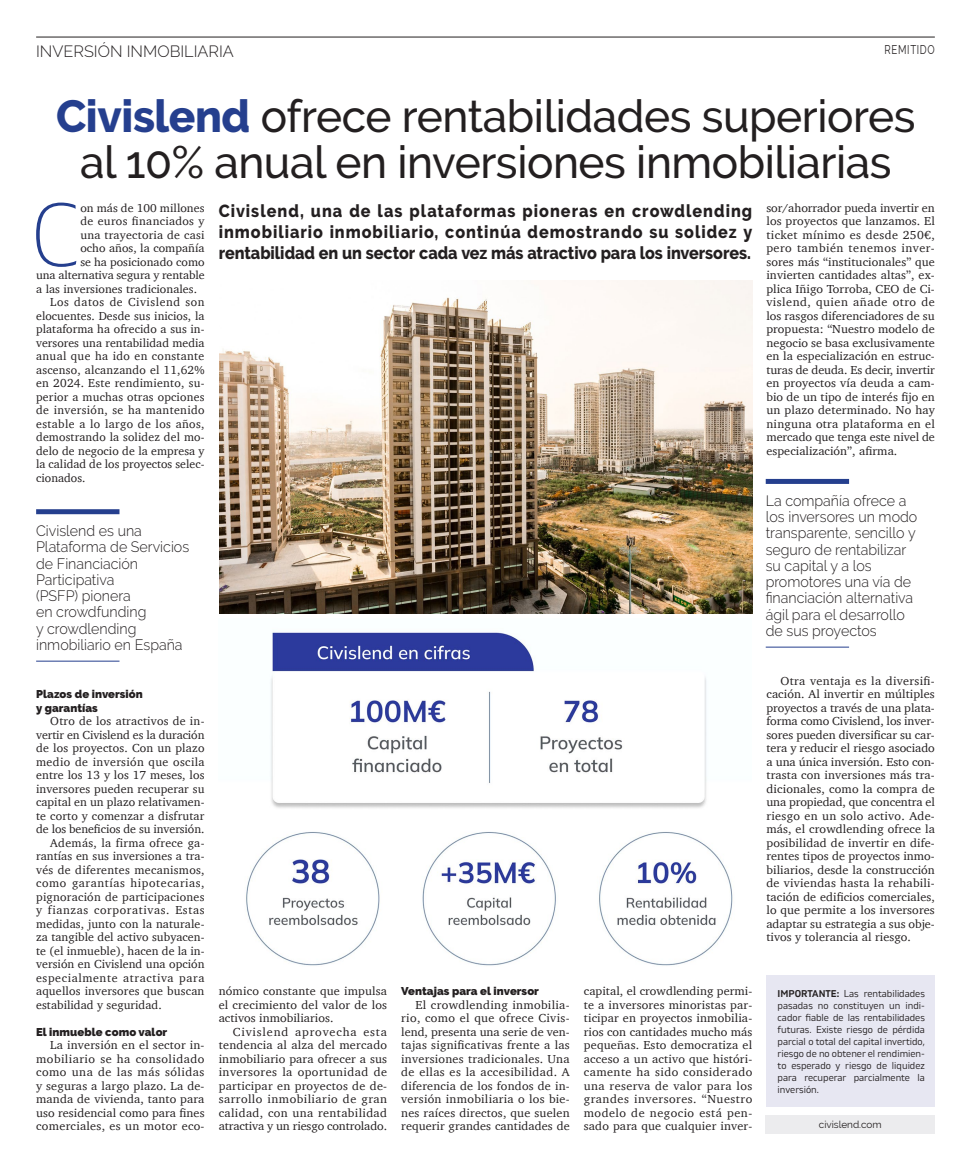
<style>
.page{position:relative;width:971px;height:1170px;background:#fff}
.page>*{position:absolute;margin:0;border:0;box-sizing:border-box;transform-origin:0 0}
.t1{font:200 88.75px "Gilam";color:#253f8e}
.t2{font:500 45px/46.2px "Raleway";letter-spacing:-.01em;color:#231f20;text-align:center}
.t3{font:800 17.5px/21.2px "Raleway";letter-spacing:-.005em;color:#231f20;text-align:justify;scale:.92 1}
.t4{font:300 16.25px "Raleway";color:#231f20}
.t5{font:300 15px/16.2px "Raleway";color:#231f20;scale:.95 1}
.t6{font:12.5px "Raleway";letter-spacing:.07em;color:#231f20;scale:.77 1}
.t7{font:11.88px/13.5px "Charter";letter-spacing:.01em;color:#231f20;text-align:justify}
.t8{font:11.88px "Charter";letter-spacing:.05em;color:#231f20}
.t9{font:11.88px "Charter";letter-spacing:.055em;color:#231f20}
.t10{font:11.88px "Charter";letter-spacing:.03em;color:#231f20}
.t11{font:11.62px "Charter";letter-spacing:.005em;color:#231f20}
.t12{font:11.62px "Charter";letter-spacing:.025em;color:#231f20}
.t13{font:900 11.25px/13.5px "Raleway";letter-spacing:.005em;color:#231f20}
.t14{font:10px/12px "Gilam";color:#231f20;text-align:justify}
.t15{font:10px "Raleway";color:#231f20}
.s1{font-weight:800;color:#253f8e}
.s2{font-weight:600}
</style>
<div class="page">
<div style="left:766px;top:1115px;width:169px;height:18px;background:#ececee"></div>
<div style="left:766px;top:479px;width:83px;height:5px;background:#253f8e"></div>
<hr style="left:766px;top:646px;width:83px;height:1px;background:#253f8e">
<div style="left:36px;top:509px;width:83px;height:5px;background:#253f8e"></div>
<hr style="left:36px;top:660px;width:83px;height:1px;background:#253f8e">
<hr style="left:36px;top:37px;width:899px;height:1px;background:#231f20">
<img style="left:219px;top:281px;width:533px;height:332px">
<img style="left:246px;top:632px;width:487px;height:333px">
<div style="left:766px;top:974px;width:168px;height:132px;background:#e7e7f2"></div>
<h3 class="t4" style="left:36px;top:42px;width:199px">INVERSIÓN INMOBILIARIA</h3>
<p class="t6" style="left:884px;top:42px;width:67px">REMITIDO</p>
<h2 class="t2" style="left:56px;top:93px;width:861px"><span class="s1">Civislend</span> ofrece rentabilidades superiores al 10% anual en inversiones inmobiliarias</h2>
<h1 class="t1" style="left:31px;top:168px;width:51px">C</h1>
<p class="t11" style="left:80px;top:198px;width:126px">on más de 100 millones</p>
<p class="t7" style="left:766px;top:201px;width:170px">sor/ahorrador pueda invertir en los proyectos que lanzamos. El ticket mínimo es desde 250€, pero también tenemos inver&shy;sores más “institucionales” que invierten cantidades altas”, ex&shy;plica Iñigo Torroba, CEO de Ci&shy;vislend, quien añade otro de los rasgos diferenciadores de su propuesta: “Nuestro modelo de negocio se basa exclusivamente en la especialización en estruc&shy;turas de deuda. Es decir, invertir en proyectos vía deuda a cam&shy;bio de un tipo de interés fijo en un plazo determinado. No hay ninguna otra plataforma en el mercado que tenga este nivel de especialización”, afirma.</p>
<h3 class="t3" style="left:219px;top:200px;width:581px">Civislend, una de las plataformas pioneras en crowdlending inmobiliario inmobiliario, continúa demostrando su solidez y rentabilidad en un sector cada vez más atractivo para los inversores.</h3>
<p class="t12" style="left:80px;top:211px;width:126px">de euros financiados y</p>
<p class="t11" style="left:80px;top:225px;width:126px">una trayectoria de casi</p>
<p class="t11" style="left:80px;top:238px;width:126px">ocho años, la compañía</p>
<p class="t11" style="left:80px;top:252px;width:126px">se ha posicionado como</p>
<p class="t11" style="left:36px;top:265px;width:170px">una alternativa segura y rentable</p>
<p class="t11" style="left:36px;top:279px;width:162px">a las inversiones tradicionales.</p>
<p class="t7" style="left:36px;top:295px;width:170px;text-indent:14px">Los datos de Civislend son elocuentes. Desde sus inicios, la plataforma ha ofrecido a sus in&shy;versores una rentabilidad media anual que ha ido en constante ascenso, alcanzando el 11,62% en 2024. Este rendimiento, su&shy;perior a muchas otras opciones de inversión, se ha mantenido estable a lo largo de los años, demostrando la solidez del mo&shy;delo de negocio de la empresa y la calidad de los proyectos selec&shy;cionados.</p>
<p class="t5" style="left:36px;top:522px;width:163px">Civislend es una<br>Plataforma de Servicios de Financiación<br>Participativa<br>(PSFP) pionera<br>en crowdfunding<br>y crowdlending inmobiliario en España</p>
<p class="t13" style="left:36px;top:687px;width:108px">Plazos de inversión y garantías</p>
<p class="t7" style="left:50px;top:714px;width:156px">Otro de los atractivos de in-</p>
<p class="t7" style="left:36px;top:727px;width:170px">vertir en Civislend es la duración</p>
<p class="t7" style="left:36px;top:741px;width:170px">de los proyectos. Con un plazo</p>
<p class="t10" style="left:36px;top:751px;width:170px">medio de inversión que oscila</p>
<p class="t7" style="left:36px;top:768px;width:170px">entre los 13 y los 17 meses, los</p>
<p class="t7" style="left:36px;top:781px;width:170px">inversores pueden recuperar su</p>
<p class="t7" style="left:36px;top:795px;width:170px">capital en un plazo relativamen-</p>
<p class="t7" style="left:36px;top:808px;width:170px">te corto y comenzar a disfrutar</p>
<p class="t7" style="left:36px;top:822px;width:170px">de los beneficios de su inversión.</p>
<p class="t7" style="left:50px;top:835px;width:156px">Además, la firma ofrece ga-</p>
<p class="t7" style="left:36px;top:849px;width:170px">rantías en sus inversiones a tra-</p>
<p class="t7" style="left:36px;top:862px;width:170px">vés de diferentes mecanismos,</p>
<p class="t8" style="left:36px;top:872px;width:170px">como garantías hipotecarias,</p>
<p class="t7" style="left:36px;top:889px;width:170px">pignoración de participaciones</p>
<p class="t9" style="left:36px;top:899px;width:170px">y fianzas corporativas. Estas</p>
<p class="t7" style="left:36px;top:916px;width:170px">medidas, junto con la naturale-</p>
<p class="t7" style="left:36px;top:930px;width:170px">za tangible del activo subyacen-</p>
<p class="t7" style="left:36px;top:943px;width:170px">te (el inmueble), hacen de la in-</p>
<p class="t7" style="left:36px;top:957px;width:170px">versión en Civislend una opción</p>
<p class="t8" style="left:36px;top:967px;width:170px">especialmente atractiva para</p>
<p class="t7" style="left:36px;top:984px;width:170px">aquellos inversores que buscan</p>
<p class="t7" style="left:36px;top:997px;width:127px">estabilidad y seguridad.</p>
<p class="t13" style="left:36px;top:1024px;width:133px">El inmueble como valor</p>
<p class="t7" style="left:36px;top:1038px;width:170px;text-indent:14px">La inversión en el sector in&shy;mobiliario se ha consolidado como una de las más sólidas y seguras a largo plazo. La de&shy;manda de vivienda, tanto para uso residencial como para fines comerciales, es un motor eco-</p>
<p class="t5" style="left:766px;top:492px;width:161px">La compañía ofrece a los inversores un modo transparente, sencillo y seguro de rentabilizar su capital y a los promotores una vía de financiación alternativa ágil para el desarrollo de sus proyectos</p>
<p class="t7" style="left:766px;top:673px;width:170px;text-indent:14px">Otra ventaja es la diversifi&shy;cación. Al invertir en múltiples proyectos a través de una plata&shy;forma como Civislend, los inver&shy;sores pueden diversificar su car&shy;tera y reducir el riesgo asociado a una única inversión. Esto con&shy;trasta con inversiones más tra&shy;dicionales, como la compra de una propiedad, que concentra el riesgo en un solo activo. Ade&shy;más, el crowdlending ofrece la posibilidad de invertir en dife&shy;rentes tipos de proyectos inmo&shy;biliarios, desde la construcción de viviendas hasta la rehabili&shy;tación de edificios comerciales, lo que permite a los inversores adaptar su estrategia a sus obje&shy;tivos y tolerancia al riesgo.</p>
<p class="t7" style="left:219px;top:984px;width:170px">nómico constante que impulsa el crecimiento del valor de los activos inmobiliarios.</p>
<p class="t7" style="left:219px;top:1024px;width:170px;text-indent:14px">Civislend aprovecha esta tendencia al alza del mercado inmobiliario para ofrecer a sus inversores la oportunidad de participar en proyectos de de&shy;sarrollo inmobiliario de gran calidad, con una rentabilidad atractiva y un riesgo controlado.</p>
<p class="t13" style="left:401px;top:984px;width:139px">Ventajas para el inversor</p>
<p class="t7" style="left:401px;top:997px;width:170px;text-indent:14px">El crowdlending inmobilia&shy;rio, como el que ofrece Civis&shy;lend, presenta una serie de ven&shy;tajas significativas frente a las inversiones tradicionales. Una de ellas es la accesibilidad. A diferencia de los fondos de in&shy;versión inmobiliaria o los bie&shy;nes raíces directos, que suelen requerir grandes cantidades de</p>
<p class="t7" style="left:584px;top:984px;width:170px">capital, el crowdlending permi&shy;te a inversores minoristas par&shy;ticipar en proyectos inmobilia&shy;rios con cantidades mucho más pequeñas. Esto democratiza el acceso a un activo que históri&shy;camente ha sido considerado una reserva de valor para los grandes inversores. “Nuestro modelo de negocio está pen&shy;sado para que cualquier inver-</p>
<p class="t14" style="left:778px;top:986px;width:149px"><span class="s2">IMPORTANTE:</span> Las rentabilidades pasadas no constituyen un indi&shy;cador fiable de las rentabilidades futuras. Existe riesgo de pérdida parcial o total del capital invertido, riesgo de no obtener el rendimien&shy;to esperado y riesgo de liquidez para recuperar parcialmente la inversión.</p>
<p class="t15" style="left:819px;top:1118px;width:64px">civislend.com</p>
</div>
